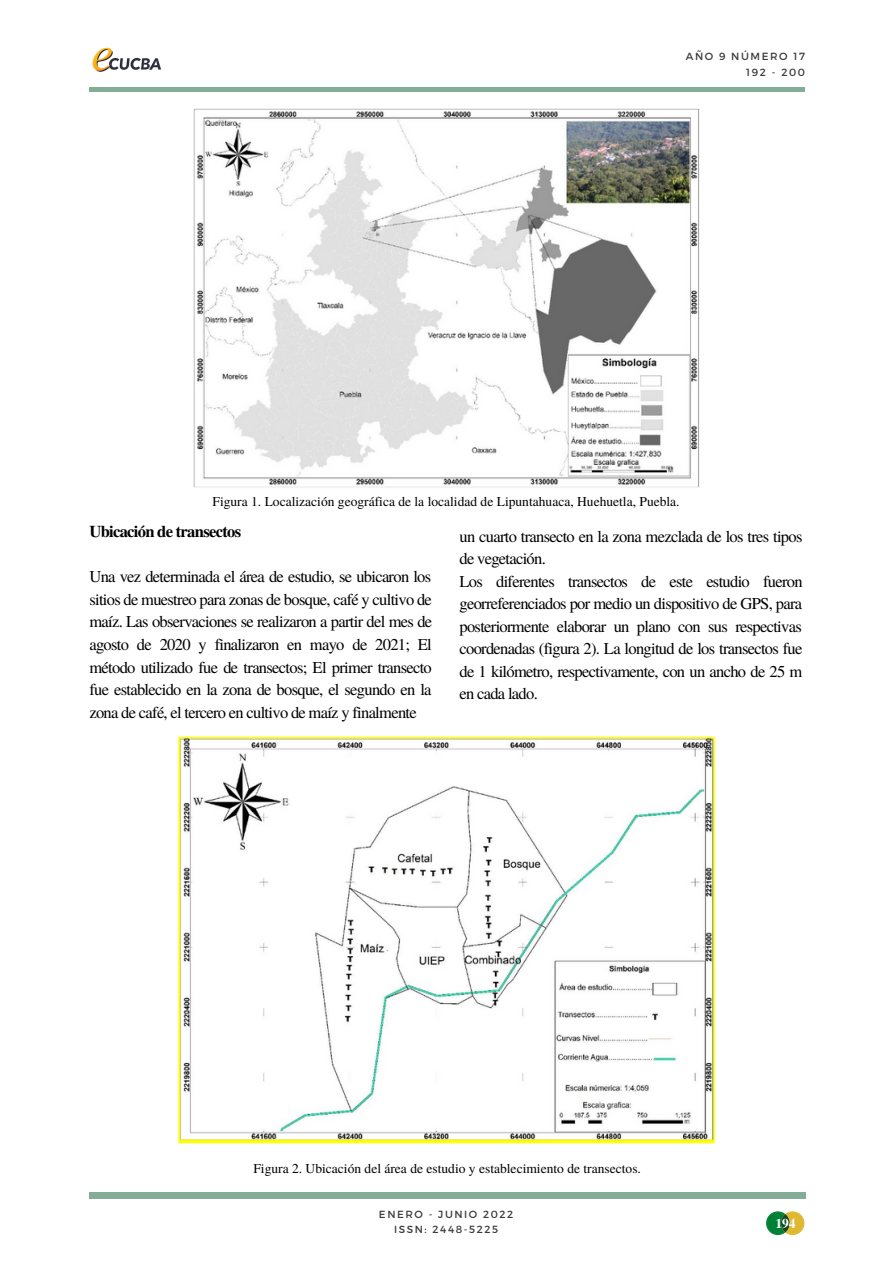
<style>
.page{position:relative;width:894px;height:1264px;background:#fff}
.page>*{position:absolute;margin:0;border:0;box-sizing:border-box;transform-origin:0 0}
.t1{font:16.5px/22.5px "Te X Gyre Termes";letter-spacing:-.04em;color:#000;text-align:justify}
.t2{font:700 16.5px "Te X Gyre Termes";letter-spacing:-.04em;color:#000}
.t3{font:13.5px "Te X Gyre Termes";color:#000}
.t4{font:700 13.5px "Te X Gyre Termes";color:#fefefe}
.t5{font:10.35px "Montserrat";letter-spacing:.15em;color:#3a3a3a}
</style>
<div class="page">
<hr style="left:89px;top:88px;width:715px;height:3px;background:#83ad96">
<div style="left:89px;top:1192px;width:715px;height:6px;background:#83ad96"></div>
<svg style="left:766px;top:1211px;width:38px;height:23px"></svg>
<img style="left:92px;top:47px;width:69px;height:25px">
<img style="left:193px;top:108px;width:505px;height:380px">
<img style="left:177px;top:736px;width:539px;height:407px">
<p class="t5" style="left:685px;top:50px;width:121px">AÑO 9 NÚMERO 17</p>
<p class="t5" style="left:746px;top:65px;width:60px">192 - 200</p>
<p class="t3" style="left:212px;top:492px;width:468px">Figura 1. Localización geográfica de la localidad de Lipuntahuaca, Huehuetla, Puebla.</p>
<p class="t2" style="left:89px;top:519px;width:153px">Ubicación de transectos</p>
<p class="t1" style="left:89px;top:564px;width:344px">Una vez determinada el área de estudio, se ubicaron los sitios de muestreo para zonas de bosque, café y cultivo de maíz. Las observaciones se realizaron a partir del mes de agosto de 2020 y finalizaron en mayo de 2021; El método utilizado fue de transectos; El primer transecto fue establecido en la zona de bosque, el segundo en la zona de café, el tercero en cultivo de maíz y finalmente</p>
<p class="t1" style="left:459px;top:524px;width:344px">un cuarto transecto en la zona mezclada de los tres tipos de vegetación.</p>
<p class="t1" style="left:459px;top:569px;width:345px">Los diferentes transectos de este estudio fueron georreferenciados por medio un dispositivo de GPS, para posteriormente elaborar un plano con sus respectivas coordenadas (figura 2). La longitud de los transectos fue de 1 kilómetro, respectivamente, con un ancho de 25 m en cada lado.</p>
<p class="t3" style="left:253px;top:1158px;width:389px">Figura 2. Ubicación del área de estudio y establecimiento de transectos.</p>
<p class="t5" style="left:379px;top:1207px;width:136px">ENERO - JUNIO 2022</p>
<p class="t5" style="left:394px;top:1222px;width:105px">ISSN: 2448-5225</p>
<p class="t4" style="left:775px;top:1213px;width:22px">194</p>
</div>
